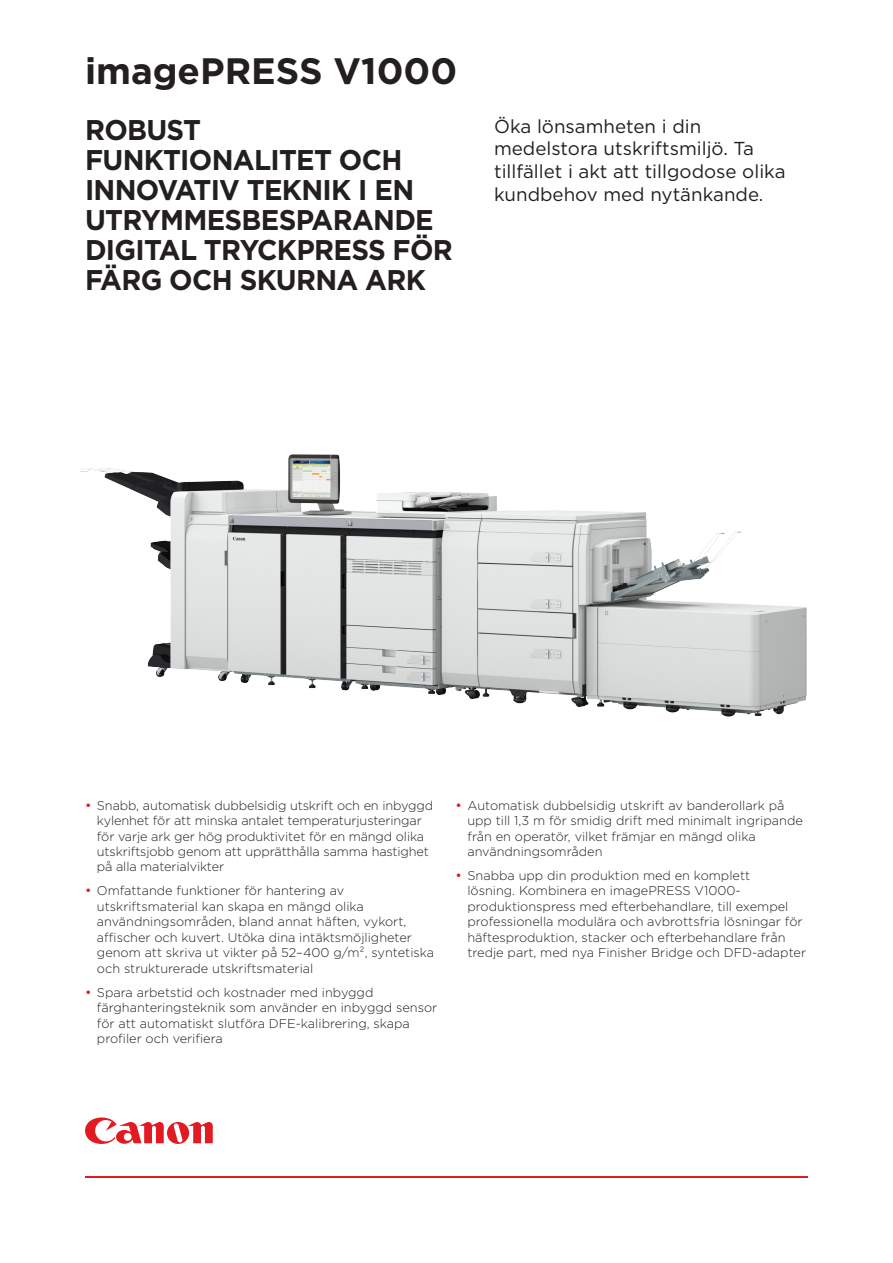
<style>
.page{position:relative;width:893px;height:1263px;background:#fff}
.page>*{position:absolute;margin:0;border:0;box-sizing:border-box;transform-origin:0 0}
.COVER_HEADER_SMALL{font:700 36.75px "Gotham";color:#231f20}
.COVER_HEADER_SMALL-2{font:700 28.5px/30px "Gotham";letter-spacing:-.025em;color:#231f20}
.INTRO{font:18.75px/22.6px "Gotham";color:#231f20}
.t1{font:300 12.75px/15.5px "Gotham";color:#231f20}
.s1{font-weight:400;font-size:13.5px;color:#e21a21}
</style>
<div class="page">
<img style="left:81px;top:455px;width:726px;height:261px">
<svg style="left:85px;top:1117px;width:128px;height:27px"></svg>
<hr style="left:85px;top:1176px;width:723px;height:2px;background:#e21a21">
<p class="COVER_HEADER_SMALL" style="left:85px;top:47px;width:374px">imagePRESS V1000</p>
<p class="COVER_HEADER_SMALL-2" style="left:85px;top:115px;width:369px">ROBUST<br>FUNKTIONALITET OCH<br>INNOVATIV TEKNIK I EN<br>UTRYMMESBESPARANDE<br>DIGITAL TRYCKPRESS FÖR<br>FÄRG OCH SKURNA ARK</p>
<p class="INTRO" style="left:494px;top:114px;width:293px">Öka lönsamheten i din medelstora utskriftsmiljö. Ta tillfället i akt att tillgodose olika kundbehov med nytänkande.</p>
<p class="t1" style="left:97px;top:797px;width:338px;text-indent:-12px"><span class="s1">•</span> Snabb, automatisk dubbelsidig utskrift och en inbyggd kylenhet för att minska antalet temperaturjusteringar för varje ark ger hög produktivitet för en mängd olika utskriftsjobb genom att upprätthålla samma hastighet på alla materialvikter</p>
<p class="t1" style="left:97px;top:883px;width:339px;text-indent:-12px"><span class="s1">•</span> Omfattande funktioner för hantering av utskriftsmaterial kan skapa en mängd olika användningsområden, bland annat häften, vykort, affischer och kuvert. Utöka dina intäktsmöjligheter genom att skriva ut vikter på 52–400 g/m², syntetiska och strukturerade utskriftsmaterial</p>
<p class="t1" style="left:97px;top:984px;width:342px;text-indent:-12px"><span class="s1">•</span> Spara arbetstid och kostnader med inbyggd färghanteringsteknik som använder en inbyggd sensor för att automatiskt slutföra DFE-kalibrering, skapa profiler och verifiera</p>
<p class="t1" style="left:467px;top:797px;width:337px;text-indent:-12px"><span class="s1">•</span> Automatisk dubbelsidig utskrift av banderollark på upp till 1,3 m för smidig drift med minimalt ingripande från en operatör, vilket främjar en mängd olika användningsområden</p>
<p class="t1" style="left:467px;top:867px;width:340px;text-indent:-12px"><span class="s1">•</span> Snabba upp din produktion med en komplett<br>lösning. Kombinera en imagePRESS V1000- produktionspress med efterbehandlare, till exempel professionella modulära och avbrottsfria lösningar för häftesproduktion, stacker och efterbehandlare från tredje part, med nya Finisher Bridge och DFD-adapter</p>
</div>
